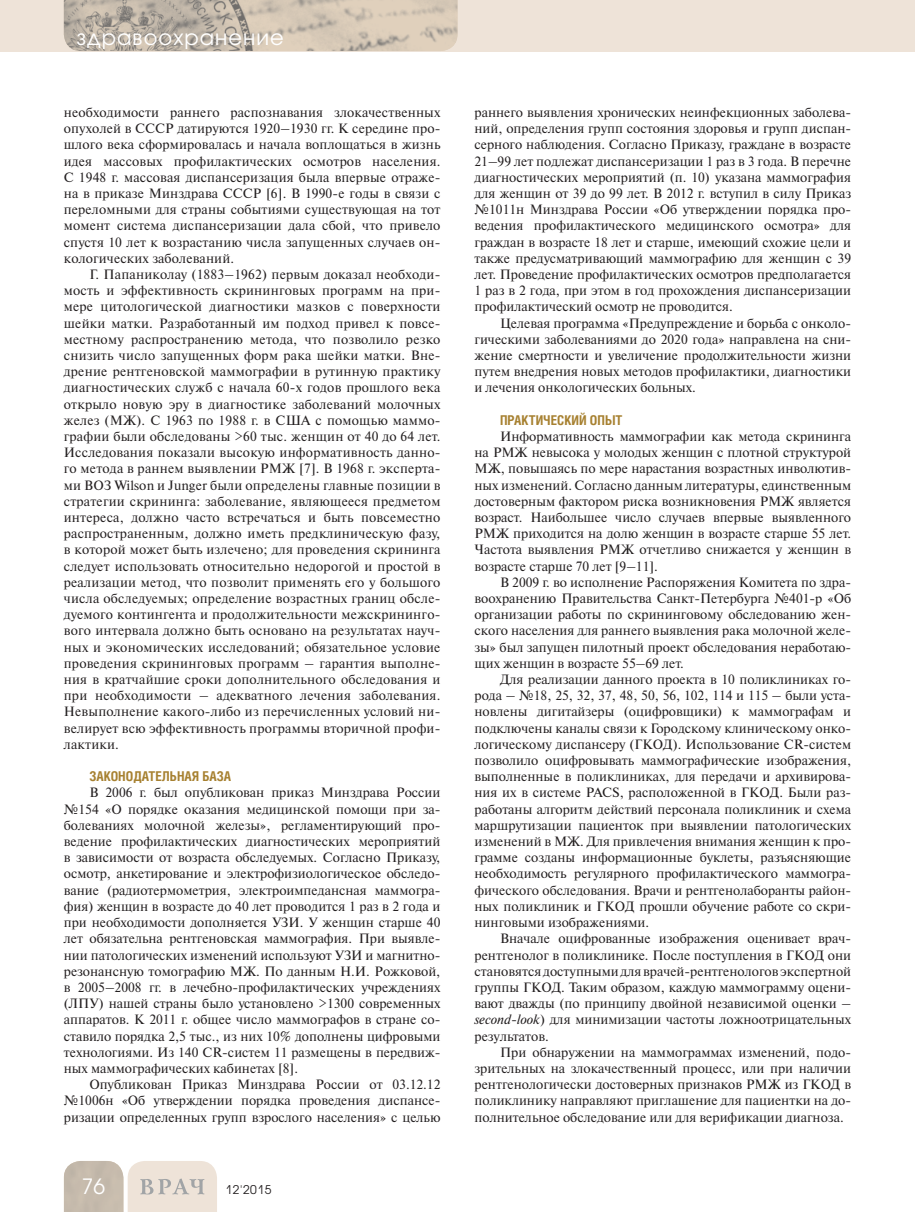
<style>
.page{position:relative;width:915px;height:1212px;background:#fff}
.page>*{position:absolute;margin:0;border:0;box-sizing:border-box;transform-origin:0 0}
.t1{font:21px "Avant Garde Gothic C";letter-spacing:.05em;color:#fff}
.t2{font:13.5px/16.2px "Newton C";color:#231f20;text-align:justify}
.t3{font:700 13.5px "Helios Cond";color:#a78131}
.t4{font:12px "Avant Garde Gothic C";letter-spacing:.05em;color:#231f20}
.s1{font-style:italic}
</style>
<div class="page">
<div style="left:0;top:0;width:914px;height:51px;background:#eee3d8"></div>
<svg style="left:64px;top:1161px;width:153px;height:51px;background:#dcd2c7"></svg>
<img style="left:64px;top:0;width:393px;height:51px">
<h1 class="t1" style="left:77px;top:27px;width:209px">здравоохранение</h1>
<p class="t2" style="left:64px;top:106px;width:378px">необходимости раннего распознавания злокачественных опухолей в СССР датируются 1920–1930 гг. К середине про&shy;шлого века сформировалась и начала воплощаться в жизнь идея массовых профилактических осмотров населения.<br>С 1948 г. массовая диспансеризация была впервые отраже&shy;на в приказе Минздрава СССР [6]. В 1990-е годы в связи с переломными для страны событиями существующая на тот момент система диспансеризации дала сбой, что привело спустя 10 лет к возрастанию числа запущенных случаев он&shy;кологических заболеваний.</p>
<p class="t2" style="left:64px;top:268px;width:378px;text-indent:26px">Г. Папаниколау (1883–1962) первым доказал необходи&shy;мость и эффективность скрининговых программ на при&shy;мере цитологической диагностики мазков с поверхности шейки матки. Разработанный им подход привел к повсе&shy;местному распространению метода, что позволило резко снизить число запущенных форм рака шейки матки. Вне&shy;дрение рентгеновской маммографии в рутинную практику диагностических служб с начала 60-х годов прошлого века открыло новую эру в диагностике заболеваний молочных желез (МЖ). С 1963 по 1988 г. в США с помощью маммо&shy;графии были обследованы &gt;60 тыс. женщин от 40 до 64 лет.<br>Исследования показали высокую информативность данно&shy;го метода в раннем выявлении РМЖ [7]. В 1968 г. эксперта&shy;ми ВОЗ Wilson и Junger были определены главные позиции в стратегии скрининга: заболевание, являющееся предметом интереса, должно часто встречаться и быть повсеместно распространенным, должно иметь предклиническую фазу, в которой может быть излечено; для проведения скрининга следует использовать относительно недорогой и простой в реализации метод, что позволит применять его у большого числа обследуемых; определение возрастных границ обсле&shy;дуемого контингента и продолжительности межскрининго&shy;вого интервала должно быть основано на результатах науч&shy;ных и экономических исследований; обязательное условие проведения скрининговых программ – гарантия выполне&shy;ния в кратчайшие сроки дополнительного обследования и при необходимости – адекватного лечения заболевания.<br>Невыполнение какого-либо из перечисленных условий ни&shy;велирует всю эффективность программы вторичной профи&shy;лактики.</p>
<p class="t3" style="left:89px;top:771px;width:143px">ЗАКОНОДАТЕЛЬНАЯ БАЗА</p>
<p class="t2" style="left:64px;top:786px;width:378px;text-indent:26px">В 2006 г. был опубликован приказ Минздрава России №154 «О порядке оказания медицинской помощи при за&shy;болеваниях молочной железы», регламентирующий про&shy;ведение профилактических диагностических мероприятий в зависимости от возраста обследуемых. Согласно Приказу, осмотр, анкетирование и электрофизиологическое обследо&shy;вание (радиотермометрия, электроимпедансная маммогра&shy;фия) женщин в возрасте до 40 лет проводится 1 раз в 2 года и при необходимости дополняется УЗИ. У женщин старше 40 лет обязательна рентгеновская маммография. При выявле&shy;нии патологических изменений используют УЗИ и магнитно&shy;резонансную томографию МЖ. По данным Н.И. Рожковой, в 2005–2008 гг. в лечебно-профилактических учреждениях (ЛПУ) нашей страны было установлено &gt;1300 современных аппаратов. К 2011 г. общее число маммографов в стране со&shy;ставило порядка 2,5 тыс., из них 10% дополнены цифровыми технологиями. Из 140 CR-систем 11 размещены в передвиж&shy;ных маммографических кабинетах [8].</p>
<p class="t2" style="left:64px;top:1078px;width:378px;text-indent:26px">Опубликован Приказ Минздрава России от 03.12.12 №1006н «Об утверждении порядка проведения диспансе&shy;ризации определенных групп взрослого населения» с целью</p>
<h1 class="t1" style="left:82px;top:1177px;width:25px">76</h1>
<p class="t4" style="left:225px;top:1184px;width:47px">12'2015</p>
<p class="t2" style="left:474px;top:106px;width:378px">раннего выявления хронических неинфекционных заболева&shy;ний, определения групп состояния здоровья и групп диспан&shy;серного наблюдения. Согласно Приказу, граждане в возрасте 21–99 лет подлежат диспансеризации 1 раз в 3 года. В перечне диагностических мероприятий (п. 10) указана маммография для женщин от 39 до 99 лет. В 2012 г. вступил в силу Приказ №1011н Минздрава России «Об утверждении порядка про&shy;ведения профилактического медицинского осмотра» для граждан в возрасте 18 лет и старше, имеющий схожие цели и также предусматривающий маммографию для женщин с 39 лет. Проведение профилактических осмотров предполагается 1 раз в 2 года, при этом в год прохождения диспансеризации профилактический осмотр не проводится.</p>
<p class="t2" style="left:474px;top:316px;width:378px;text-indent:26px">Целевая программа «Предупреждение и борьба с онколо&shy;гическими заболеваниями до 2020 года» направлена на сни&shy;жение смертности и увеличение продолжительности жизни путем внедрения новых методов профилактики, диагностики и лечения онкологических больных.</p>
<p class="t3" style="left:500px;top:415px;width:124px">ПРАКТИЧЕСКИЙ ОПЫТ</p>
<p class="t2" style="left:474px;top:430px;width:378px;text-indent:26px">Информативность маммографии как метода скрининга на РМЖ невысока у молодых женщин с плотной структурой МЖ, повышаясь по мере нарастания возрастных инволютив&shy;ных изменений. Согласно данным литературы, единственным достоверным фактором риска возникновения РМЖ является возраст. Наибольшее число случаев впервые выявленного РМЖ приходится на долю женщин в возрасте старше 55 лет.<br>Частота выявления РМЖ отчетливо снижается у женщин в возрасте старше 70 лет [9–11].</p>
<p class="t2" style="left:474px;top:575px;width:378px;text-indent:26px">В 2009 г. во исполнение Распоряжения Комитета по здра&shy;воохранению Правительства Санкт-Петербурга №401-р «Об организации работы по скрининговому обследованию жен&shy;ского населения для раннего выявления рака молочной желе&shy;зы» был запущен пилотный проект обследования неработаю&shy;щих женщин в возрасте 55–69 лет.</p>
<p class="t2" style="left:474px;top:673px;width:378px;text-indent:26px">Для реализации данного проекта в 10 поликлиниках го&shy;рода – №18, 25, 32, 37, 48, 50, 56, 102, 114 и 115 – были уста&shy;новлены дигитайзеры (оцифровщики) к маммографам и подключены каналы связи к Городскому клиническому онко&shy;логическому диспансеру (ГКОД). Использование CR-систем позволило оцифровывать маммографические изображения, выполненные в поликлиниках, для передачи и архивирова&shy;ния их в системе PACS, расположенной в ГКОД. Были раз&shy;работаны алгоритм действий персонала поликлиник и схема маршрутизации пациенток при выявлении патологических изменений в МЖ. Для привлечения внимания женщин к про&shy;грамме созданы информационные буклеты, разъясняющие необходимость регулярного профилактического маммогра&shy;фического обследования. Врачи и рентгенолаборанты район&shy;ных поликлиник и ГКОД прошли обучение работе со скри&shy;нинговыми изображениями.</p>
<p class="t2" style="left:474px;top:932px;width:378px;text-indent:26px">Вначале оцифрованные изображения оценивает врач&shy;рентгенолог в поликлинике. После поступления в ГКОД они становятся доступными для врачей-рентгенологов экспертной группы ГКОД. Таким образом, каждую маммограмму оцени&shy;вают дважды (по принципу двойной независимой оценки – <span class="s1">second-look</span>) для минимизации частоты ложноотрицательных результатов.</p>
<p class="t2" style="left:474px;top:1045px;width:378px;text-indent:26px">При обнаружении на маммограммах изменений, подо&shy;зрительных на злокачественный процесс, или при наличии рентгенологически достоверных признаков РМЖ из ГКОД в поликлинику направляют приглашение для пациентки на до&shy;полнительное обследование или для верификации диагноза.</p>
</div>
